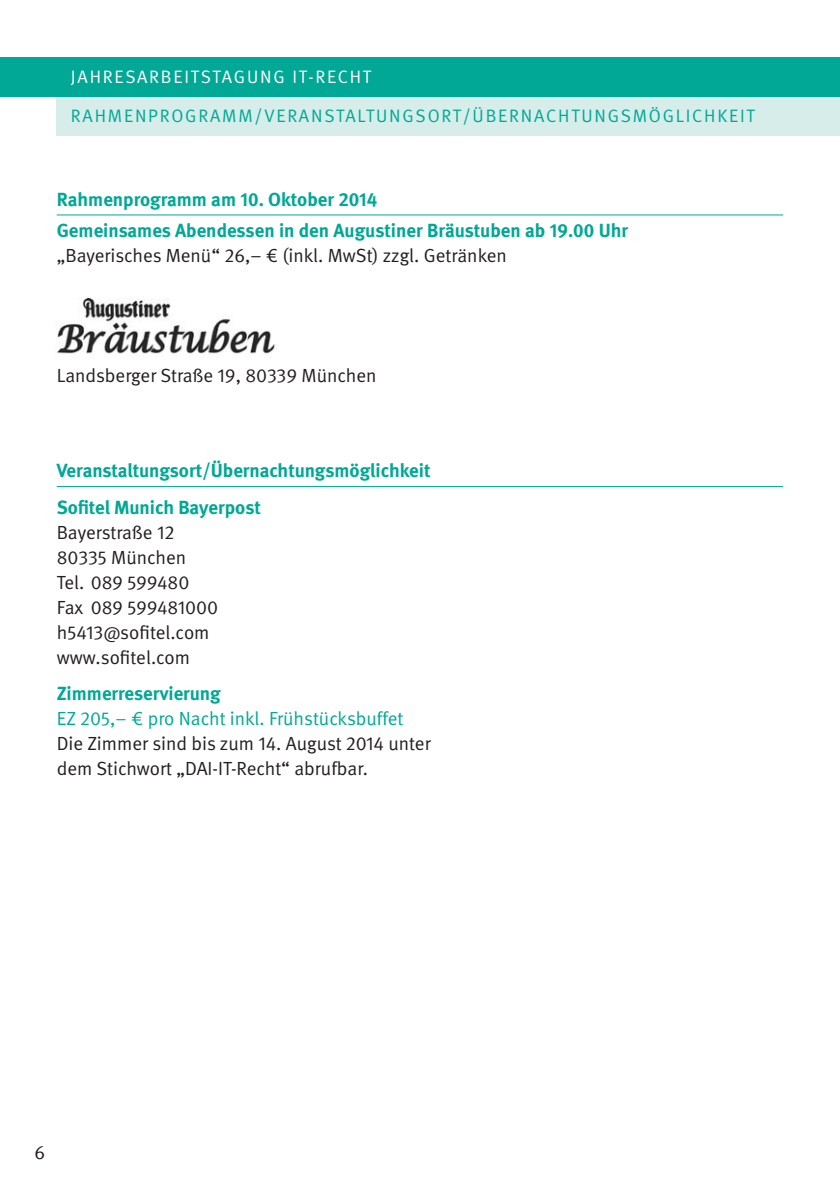
<style>
.page{position:relative;width:840px;height:1191px;background:#fff}
.page>*{position:absolute;margin:0;border:0;box-sizing:border-box;transform-origin:0 0}
.t1{font:700 19px/25px "Meta";color:#00a895}
.t2{font:19px/25px "Meta Normal";color:#231f20}
.t3{font:19px "Meta Normal";color:#00a895}
.t4{font:19px "Meta Normal Expert";letter-spacing:-.01em;color:#231f20}
.t5{font:18px "Meta Normal";letter-spacing:.1em;color:#00a895}
.t6{font:18px "Meta Normal";letter-spacing:.1em;color:#fff}
.s1{font-family:"Meta Bold Expert";font-weight:400}
.s2{font-family:"Meta Normal";font-weight:400;color:#231f20}
.s3{font-family:"Meta Normal Expert";font-weight:400;color:#231f20}
.s4{font-family:"Meta Normal Expert"}
.s5{font-family:"Meta Normal"}
</style>
<div class="page">
<div style="left:57px;top:96px;width:782px;height:40px;background:#d6edea"></div>
<hr style="left:57px;top:214px;width:725px;height:1px;background:#00a895">
<hr style="left:57px;top:486px;width:725px;height:1px;background:#00a895">
<img style="left:56px;top:299px;width:220px;height:55px">
<div style="left:0;top:57px;width:839px;height:39px;background:#00a895"></div>
<p class="t6" style="left:71px;top:66px;width:301px">JAHRESARBEITSTAGUNG IT-RECHT</p>
<p class="t5" style="left:71px;top:106px;width:685px">RAHMENPROGRAMM/VERANSTALTUNGSORT/ÜBERNACHTUNGSMÖGLICHKEIT</p>
<p class="t1" style="left:57px;top:187px;width:322px">Rahmenprogramm am <span class="s1">10</span>. Oktober <span class="s1">2014</span></p>
<p class="t1" style="left:57px;top:217px;width:572px">Gemeinsames Abendessen in den Augustiner Bräustuben ab <span class="s1">19</span>.<span class="s1">00</span> Uhr <span class="s2">„Bayerisches Menü“</span> <span class="s3">26</span><span class="s2">,– € (inkl. MwSt) zzgl. Getränken</span></p>
<p class="t2" style="left:57px;top:363px;width:321px">Landsberger Straße <span class="s4">19</span>, <span class="s4">80339</span> München</p>
<p class="t1" style="left:57px;top:458px;width:375px">Veranstaltungsort/Übernachtungsmöglichkeit</p>
<p class="t1" style="left:57px;top:494px;width:205px">Sofitel Munich Bayerpost</p>
<p class="t2" style="left:57px;top:519px;width:119px">Bayerstraße <span class="s4">12</span></p>
<p class="t2" style="left:57px;top:544px;width:131px"><span class="s4">80335</span> München</p>
<p class="t4" style="left:57px;top:571px;width:134px"><span class="s5">Tel.</span> 089 599480</p>
<p class="t4" style="left:57px;top:596px;width:163px"><span class="s5">Fax</span> 089 599481000</p>
<p class="t2" style="left:57px;top:619px;width:154px">h<span class="s4">5413</span>@sofitel.com</p>
<p class="t2" style="left:57px;top:644px;width:135px">www.sofitel.com</p>
<p class="t1" style="left:57px;top:681px;width:165px">Zimmerreservierung</p>
<p class="t3" style="left:57px;top:707px;width:348px">EZ <span class="s4">205</span>,– € pro Nacht inkl. Frühstücksbuffet</p>
<p class="t2" style="left:57px;top:731px;width:375px">Die Zimmer sind bis zum <span class="s4">14</span>. August <span class="s4">2014</span> unter dem Stichwort „DAI-IT-Recht“ abrufbar.</p>
<p class="t4" style="left:35px;top:1142px;width:12px">6</p>
</div>
